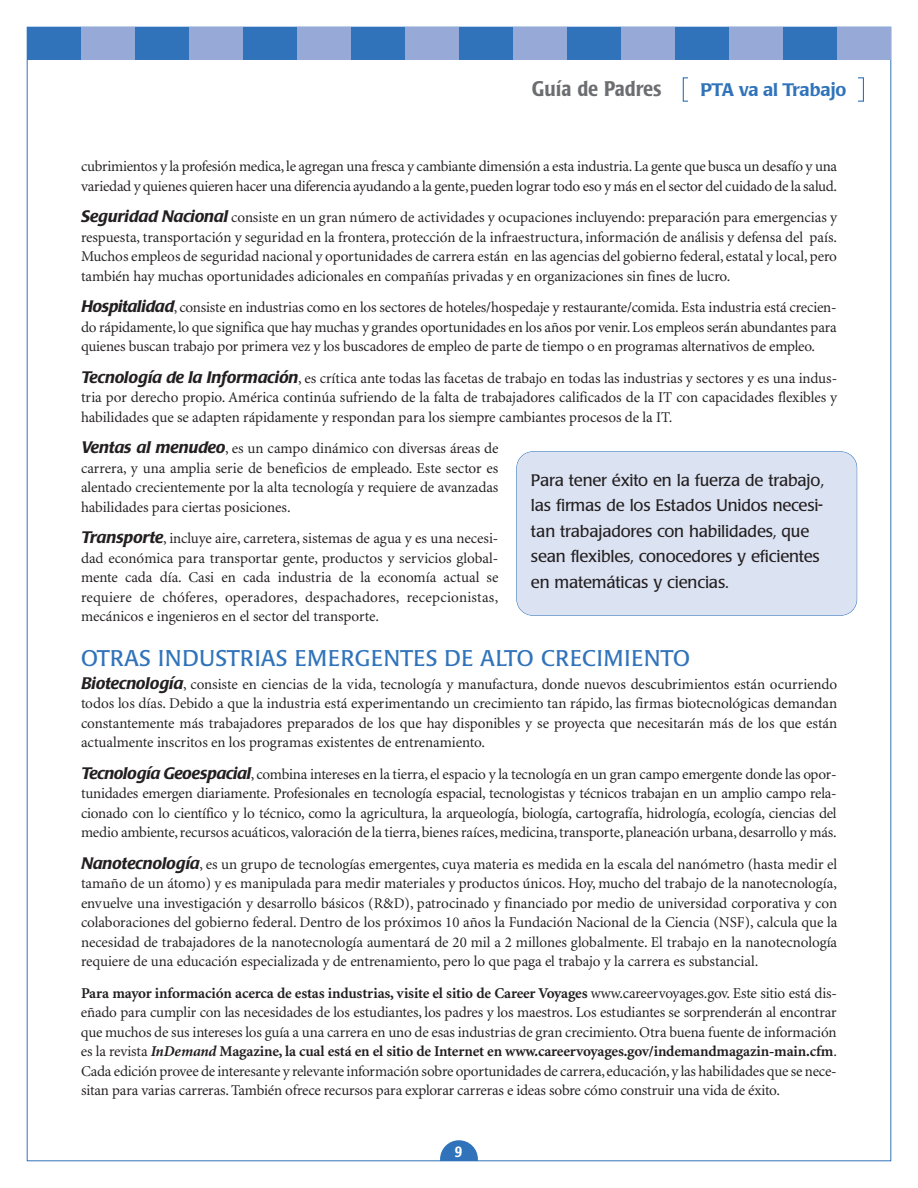
<style>
.page{position:relative;width:918px;height:1188px;background:#fff}
.page>*{position:absolute;margin:0;border:0;box-sizing:border-box;transform-origin:0 0}
.t1{font:22.5px "Poppl Laudatio";letter-spacing:.02em;color:#3073ba}
.t2{font:500 condensed 21px "Poppl Laudatio";color:#6c6d70}
.t3{font:500 18px "Poppl Laudatio";letter-spacing:-.01em;color:#3073ba}
.t4{font:16.5px/25.5px "Poppl Laudatio";letter-spacing:-.01em;color:#231f20}
.t5{font:15px/19.5px "Minion MM.367.585.11";letter-spacing:-.01em;color:#231f20;text-align:justify}
.t6{font:15px "Minion MM.578.585.11";letter-spacing:-.01em;color:#231f20}
.t7{font:500 condensed 15px "Poppl Laudatio";color:#fff}
.s1{font-family:"Poppl Laudatio";font-weight:500;font-style:italic;font-size:16.5px}
.s2{font-family:"Minion MM.367.585.11"}
.s3{font-family:"Minion MM It.578.585.11"}
</style>
<div class="page">
<div style="left:440px;top:1140px;width:38px;height:38px;background:#3073ba;border-radius:50%"></div>
<div style="left:440px;top:1161px;width:38px;height:27px;background:#fff"></div>
<div style="left:27px;top:27px;width:864px;height:32px;background:#3073ba"></div>
<div style="left:81px;top:27px;width:54px;height:32px;background:#97aad7"></div>
<div style="left:189px;top:27px;width:54px;height:32px;background:#97aad7"></div>
<div style="left:297px;top:27px;width:54px;height:32px;background:#97aad7"></div>
<div style="left:405px;top:27px;width:54px;height:32px;background:#97aad7"></div>
<div style="left:513px;top:27px;width:54px;height:32px;background:#97aad7"></div>
<div style="left:621px;top:27px;width:54px;height:32px;background:#97aad7"></div>
<div style="left:729px;top:27px;width:54px;height:32px;background:#97aad7"></div>
<div style="left:837px;top:27px;width:54px;height:32px;background:#97aad7"></div>
<div style="left:683px;top:77px;width:181px;height:25px;border:1px solid #3073ba"></div>
<div style="left:689px;top:76px;width:169px;height:28px;background:#fff"></div>
<div style="left:517px;top:451px;width:340px;height:165px;background:#dbe2f2;border-radius:16px"></div>
<div style="left:516px;top:451px;width:341px;height:165px;border:1px solid #3073ba;border-radius:17px"></div>
<h2 class="t2" style="left:532px;top:79px;width:131px">Guía de Padres</h2>
<p class="t3" style="left:700px;top:83px;width:148px">PTA va al Trabajo</p>
<p class="t5" style="left:81px;top:158px;width:758px">cubrimientos y la profesión medica, le agregan una fresca y cambiante dimensión a esta industria. La gente que busca un desafío y una variedad y quienes quieren hacer una diferencia ayudando a la gente, pueden lograr todo eso y más en el sector del cuidado de la salud.</p>
<p class="t5" style="left:81px;top:209px;width:758px"><span class="s1">Seguridad Nacional</span> consiste en un gran número de actividades y ocupaciones incluyendo: preparación para emergencias y respuesta, transportación y seguridad en la frontera, protección de la infraestructura, información de análisis y defensa del país.<br>Muchos empleos de seguridad nacional y oportunidades de carrera están en las agencias del gobierno federal, estatal y local, pero también hay muchas oportunidades adicionales en compañías privadas y en organizaciones sin fines de lucro.</p>
<p class="t5" style="left:81px;top:299px;width:757px"><span class="s1">Hospitalidad</span>, consiste en industrias como en los sectores de hoteles/hospedaje y restaurante/comida. Esta industria está crecien&shy;do rápidamente, lo que significa que hay muchas y grandes oportunidades en los años por venir. Los empleos serán abundantes para quienes buscan trabajo por primera vez y los buscadores de empleo de parte de tiempo o en programas alternativos de empleo.</p>
<p class="t5" style="left:81px;top:370px;width:758px"><span class="s1">Tecnología de la Información</span>, es crítica ante todas las facetas de trabajo en todas las industrias y sectores y es una indus&shy;tria por derecho propio. América continúa sufriendo de la falta de trabajadores calificados de la IT con capacidades flexibles y habilidades que se adapten rápidamente y respondan para los siempre cambiantes procesos de la IT.</p>
<p class="t5" style="left:81px;top:440px;width:419px"><span class="s1">Ventas al menudeo</span>, es un campo dinámico con diversas áreas de carrera, y una amplia serie de beneficios de empleado. Este sector es alentado crecientemente por la alta tecnología y requiere de avanzadas habilidades para ciertas posiciones.</p>
<p class="t5" style="left:81px;top:530px;width:419px"><span class="s1">Transporte</span>, incluye aire, carretera, sistemas de agua y es una necesi&shy;dad económica para transportar gente, productos y servicios global&shy;mente cada día. Casi en cada industria de la economía actual se requiere de chóferes, operadores, despachadores, recepcionistas, mecánicos e ingenieros en el sector del transporte.</p>
<h1 class="t1" style="left:81px;top:650px;width:611px">OTRAS INDUSTRIAS EMERGENTES DE ALTO CRECIMIENTO</h1>
<p class="t5" style="left:81px;top:676px;width:758px"><span class="s1">Biotecnología</span>, consiste en ciencias de la vida, tecnología y manufactura, donde nuevos descubrimientos están ocurriendo todos los días. Debido a que la industria está experimentando un crecimiento tan rápido, las firmas biotecnológicas demandan constantemente más trabajadores preparados de los que hay disponibles y se proyecta que necesitarán más de los que están actualmente inscritos en los programas existentes de entrenamiento.</p>
<p class="t5" style="left:81px;top:766px;width:757px"><span class="s1">Tecnología Geoespacial</span>, combina intereses en la tierra, el espacio y la tecnología en un gran campo emergente donde las opor&shy;tunidades emergen diariamente. Profesionales en tecnología espacial, tecnologistas y técnicos trabajan en un amplio campo rela&shy;cionado con lo científico y lo técnico, como la agricultura, la arqueología, biología, cartografía, hidrología, ecología, ciencias del medio ambiente, recursos acuáticos, valoración de la tierra, bienes raíces, medicina, transporte, planeación urbana, desarrollo y más.</p>
<p class="t5" style="left:81px;top:856px;width:758px"><span class="s1">Nanotecnología</span>, es un grupo de tecnologías emergentes, cuya materia es medida en la escala del nanómetro (hasta medir el tamaño de un átomo) y es manipulada para medir materiales y productos únicos. Hoy, mucho del trabajo de la nanotecnología, envuelve una investigación y desarrollo básicos (R&amp;D), patrocinado y financiado por medio de universidad corporativa y con colaboraciones del gobierno federal. Dentro de los próximos 10 años la Fundación Nacional de la Ciencia (NSF), calcula que la necesidad de trabajadores de la nanotecnología aumentará de 20 mil a 2 millones globalmente. El trabajo en la nanotecnología requiere de una educación especializada y de entrenamiento, pero lo que paga el trabajo y la carrera es substancial.</p>
<p class="t6" style="left:81px;top:987px;width:757px">Para mayor información acerca de estas industrias, visite el sitio de Career Voyages <span class="s2">www.careervoyages.gov. Este sitio está dis-</span></p>
<p class="t5" style="left:81px;top:1004px;width:757px">eñado para cumplir con las necesidades de los estudiantes, los padres y los maestros. Los estudiantes se sorprenderán al encontrar que muchos de sus intereses los guía a una carrera en uno de esas industrias de gran crecimiento. Otra buena fuente de información</p>
<p class="t6" style="left:81px;top:1046px;width:758px"><span class="s2">es la revista</span> <span class="s3">InDemand</span> Magazine, la cual está en el sitio de Internet en www.careervoyages.gov/indemandmagazin-main.cfm<span class="s2">.</span></p>
<p class="t5" style="left:81px;top:1063px;width:757px">Cada edición provee de interesante y relevante información sobre oportunidades de carrera, educación, y las habilidades que se nece&shy;sitan para varias carreras. También ofrece recursos para explorar carreras e ideas sobre cómo construir una vida de éxito.</p>
<p class="t4" style="left:531px;top:469px;width:295px">Para tener éxito en la fuerza de trabajo, las firmas de los Estados Unidos necesi&shy;tan trabajadores con habilidades, que sean flexibles, conocedores y eficientes en matemáticas y ciencias.</p>
<p class="t7" style="left:455px;top:1145px;width:9px">9</p>
</div>
